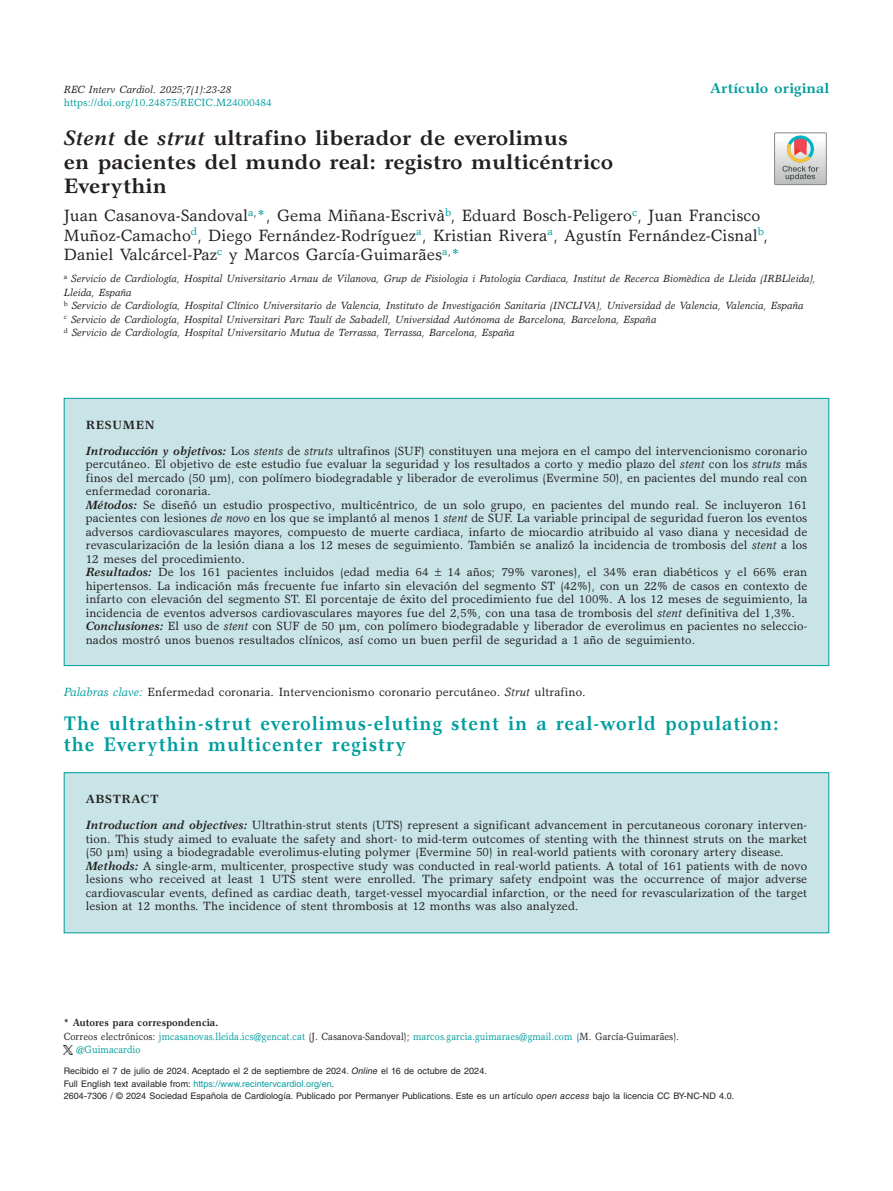
<style>
.page{position:relative;width:893px;height:1191px;background:#fff}
.page>*{position:absolute;margin:0;border:0;box-sizing:border-box;transform-origin:0 0}
.t1{font:700 21px/24px "Garth Graphic Std";letter-spacing:.005em;color:#231f20}
.t2{font:700 19.8px/21px "Garth Graphic Std";letter-spacing:.055em;color:#009d9d;scale:.91 1}
.t3{font:16.5px/19.5px "Garth Graphic Std";letter-spacing:.005em;color:#231f20}
.t4{font:700 14.25px "Garth Graphic Std";letter-spacing:.005em;color:#009d9d}
.t5{font:12px/13.5px "Garth Graphic Std";letter-spacing:.005em;color:#231f20}
.t6{font:italic 10.5px/13.5px "Garth Graphic Std";letter-spacing:.005em;color:#231f20}
.t7{font:10.5px "Garth Graphic Std";letter-spacing:.005em;color:#009d9d;scale:.9 1}
.t8{font:10.5px "Garth Graphic Std";letter-spacing:.005em;color:#009d9d}
.t9{font:700 10.5px "Garth Graphic Std";letter-spacing:.005em;color:#231f20;scale:.9 1}
.t10{font:9px/13.5px "Helvetica LT Std";letter-spacing:.005em;color:#231f20}
.s1{font-style:italic}
.s2{color:#009d9d}
.s3{font-weight:700}
.s4{font-weight:700;font-style:italic}
.s5{font-style:italic;color:#009d9d}
.s6{color:#231f20}
.s7{color:#0563c1}
</style>
<div class="page">
<svg style="left:64px;top:1045px;width:8px;height:9px"></svg>
<div style="left:64px;top:398px;width:765px;height:267px;background:#c9e4e6"></div>
<div style="left:64px;top:398px;width:765px;height:268px;border:1px solid #009d9d"></div>
<svg style="left:774px;top:133px;width:52px;height:52px"></svg>
<div style="left:64px;top:772px;width:765px;height:161px;background:#c9e4e6"></div>
<div style="left:64px;top:772px;width:765px;height:161px;border:1px solid #009d9d"></div>
<p class="t6" style="left:64px;top:82px;width:169px">REC Interv Cardiol. 2025;7(1):23-28</p>
<p class="t8" style="left:64px;top:96px;width:210px">https://doi.org/10.24875/RECIC.M24000484</p>
<p class="t4" style="left:710px;top:79px;width:120px">Artículo original</p>
<h1 class="t1" style="left:64px;top:126px;width:551px"><span class="s1">Stent</span> de <span class="s1">strut</span> ultrafino liberador de everolimus<br>en pacientes del mundo real: registro multicéntrico<br>Everythin</h1>
<p class="t3" style="left:64px;top:205px;width:706px">Juan Casanova-Sandoval<sup>a</sup><sup>,</sup><span class="s2">*</span>, Gema Miñana-Escrivà<sup>b</sup>, Eduard Bosch-Peligero<sup>c</sup>, Juan Francisco<br>Muñoz-Camacho<sup>d</sup>, Diego Fernández-Rodríguez<sup>a</sup>, Kristian Rivera<sup>a</sup>, Agustín Fernández-Cisnal<sup>b</sup>,<br>Daniel Valcárcel-Paz<sup>c</sup> y Marcos García-Guimarães<sup>a</sup><sup>,</sup><span class="s2">*</span></p>
<p class="t6" style="left:64px;top:272px;width:754px"><sup>a</sup> Servicio de Cardiología, Hospital Universitario Arnau de Vilanova, Grup de Fisiologia i Patologia Cardiaca, Institut de Recerca Biomèdica de Lleida (IRBLleida), Lleida, España<br><sup>b</sup> Servicio de Cardiología, Hospital Clínico Universitario de Valencia, Instituto de Investigación Sanitaria (INCLIVA), Universidad de Valencia, Valencia, España<br><sup>c</sup> Servicio de Cardiología, Hospital Universitari Parc Taulí de Sabadell, Universidad Autónoma de Barcelona, Barcelona, España<br><sup>d</sup> Servicio de Cardiología, Hospital Universitario Mutua de Terrassa, Terrassa, Barcelona, España</p>
<p class="t5" style="left:86px;top:411px;width:723px;line-height:26.2px"><span class="s3">RESUMEN<br></span><span class="s4">Introducción y objetivos:</span> Los <span class="s1">stents</span> de <span class="s1">struts</span> ultrafinos (SUF) constituyen una mejora en el campo del intervencionismo coronario</p>
<p class="t5" style="left:86px;top:457px;width:723px">percutáneo. El objetivo de este estudio fue evaluar la seguridad y los resultados a corto y medio plazo del <span class="s1">stent</span> con los <span class="s1">struts</span> más finos del mercado (50 µm), con polímero biodegradable y liberador de everolimus (Evermine 50), en pacientes del mundo real con enfermedad coronaria.<br><span class="s4">Métodos:</span> Se diseñó un estudio prospectivo, multicéntrico, de un solo grupo, en pacientes del mundo real. Se incluyeron 161 pacientes con lesiones <span class="s1">de novo</span> en los que se implantó al menos 1 <span class="s1">stent</span> de SUF. La variable principal de seguridad fueron los eventos adversos cardiovasculares mayores, compuesto de muerte cardiaca, infarto de miocardio atribuido al vaso diana y necesidad de revascularización de la lesión diana a los 12 meses de seguimiento. También se analizó la incidencia de trombosis del <span class="s1">stent</span> a los 12 meses del procedimiento.<br><span class="s4">Resultados:</span> De los 161 pacientes incluidos (edad media 64</p>
<p class="t5" style="left:86px;top:565px;width:723px;text-indent:362px">14 años; 79% varones), el 34% eran diabéticos y el 66% eran hipertensos. La indicación más frecuente fue infarto sin elevación del segmento ST (42%), con un 22% de casos en contexto de infarto con elevación del segmento ST. El porcentaje de éxito del procedimiento fue del 100%. A los 12 meses de seguimiento, la incidencia de eventos adversos cardiovasculares mayores fue del 2,5%, con una tasa de trombosis del <span class="s1">stent</span> definitiva del 1,3%.<br><span class="s4">Conclusiones:</span> El uso de <span class="s1">stent</span> con SUF de 50 µm, con polímero biodegradable y liberador de everolimus en pacientes no seleccio&shy;nados mostró unos buenos resultados clínicos, así como un buen perfil de seguridad a 1 año de seguimiento.</p>
<p class="t5" style="left:64px;top:685px;width:523px"><span class="s5">Palabras clave:</span> Enfermedad coronaria. Intervencionismo coronario percutáneo. <span class="s1">Strut</span> ultrafino.</p>
<h2 class="t2" style="left:64px;top:712px;width:787px">The ultrathin-strut everolimus-eluting stent in a real-world population: the Everythin multicenter registry</h2>
<p class="t5" style="left:86px;top:785px;width:723px;line-height:26.2px"><span class="s3">ABSTRACT<br></span><span class="s4">Introduction and objectives:</span> Ultrathin-strut stents (UTS) represent a significant advancement in percutaneous coronary interven-</p>
<p class="t5" style="left:86px;top:831px;width:723px">tion. This study aimed to evaluate the safety and short- to mid-term outcomes of stenting with the thinnest struts on the market (50 µm) using a biodegradable everolimus-eluting polymer (Evermine 50) in real-world patients with coronary artery disease.<br><span class="s4">Methods:</span> A single-arm, multicenter, prospective study was conducted in real-world patients. A total of 161 patients with de novo lesions who received at least 1 UTS stent were enrolled. The primary safety endpoint was the occurrence of major adverse cardiovascular events, defined as cardiac death, target-vessel myocardial infarction, or the need for revascularization of the target lesion at 12 months. The incidence of stent thrombosis at 12 months was also analyzed.</p>
<p class="t9" style="left:64px;top:1016px;width:173px">* Autores para correspondencia.</p>
<p class="t7" style="left:64px;top:1029px;width:685px"><span class="s6">Correos electrónicos:</span> jmcasanovas.lleida.ics@gencat.cat <span class="s6">(J. Casanova-Sandoval);</span> marcos.garcia.guimaraes@gmail.com <span class="s7">(</span><span class="s6">M. García-Guimarães).</span></p>
<p class="t7" style="left:76px;top:1043px;width:73px">@Guimacardio</p>
<p class="t10" style="left:64px;top:1063px;width:425px">Recibido el 7 de julio de 2024. Aceptado el 2 de septiembre de 2024. <span class="s1">Online</span> el 16 de octubre de 2024.<br>Full English text available from: <span class="s2">https://www.recintervcardiol.org/en</span>.</p>
<p class="t10" style="left:64px;top:1089px;width:672px">2604-7306 / © 2024 Sociedad Española de Cardiología. Publicado por Permanyer Publications. Este es un artículo <span class="s1">open access</span> bajo la licencia CC BY-NC-ND 4.0.</p>
</div>
